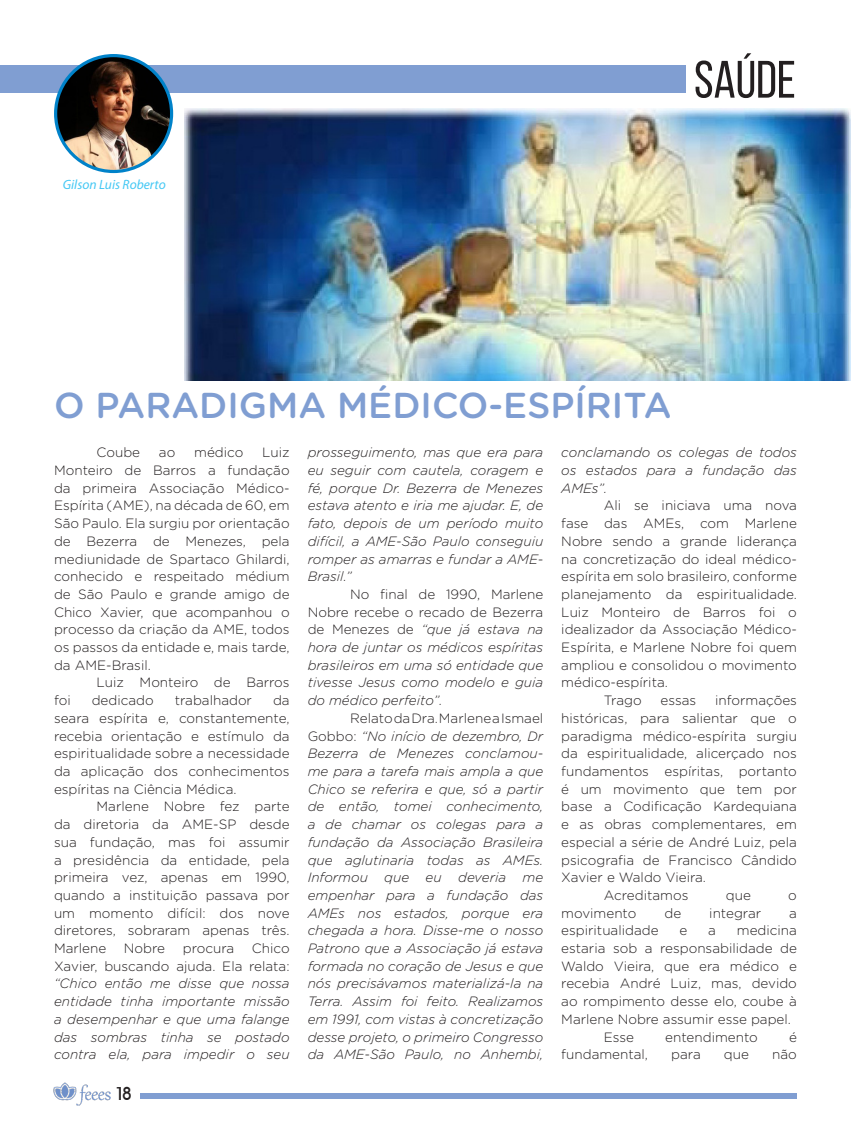
<style>
.page{position:relative;width:851px;height:1127px;background:#fff}
.page>*{position:absolute;margin:0;border:0;box-sizing:border-box;transform-origin:0 0}
.t1{font:52.5px "Bebas Neue";color:#231f20}
.t2{font:500 36px "Gotham Rounded";color:#809ed2}
.t3{font:500 18px "Avant Garde IT Cby BT";color:#231f20}
.t4{font:300 13.5px/17.7px "Gotham Rounded";color:#231f20;text-align:justify}
.t5{font:italic 300 13.5px/17.7px "Gotham Rounded";color:#231f20;text-align:justify}
.t6{font:italic 13.5px "Myriad Pro";color:#45c8f4}
.s1{font-style:normal}
</style>
<div class="page">
<img style="left:54px;top:1082px;width:57px;height:23px">
<div style="left:140px;top:1093px;width:656px;height:6px;background:#809ed2"></div>
<div style="left:0;top:66px;width:685px;height:27px;background:#809ed2"></div>
<img style="left:56px;top:56px;width:115px;height:115px;border-radius:58px">
<div style="left:54px;top:54px;width:119px;height:119px;border:3px solid #0082c9;border-radius:50%"></div>
<img style="left:184px;top:109px;width:666px;height:271px">
<p class="t6" style="left:63px;top:177px;width:105px">Gilson Luis Roberto</p>
<p class="t1" style="left:694px;top:51px;width:103px">SAÚDE</p>
<p class="t2" style="left:54px;top:380px;width:619px">O PARADIGMA MÉDICO-ESPÍRITA</p>
<p class="t4" style="left:97px;top:443px;width:45px">Coube</p>
<p class="t4" style="left:159px;top:443px;width:18px">ao</p>
<p class="t4" style="left:194px;top:443px;width:51px">médico</p>
<p class="t4" style="left:54px;top:443px;width:237px;text-indent:208px">Luiz Monteiro de Barros a fundação da primeira Associação Médico-Espírita (AME), na década de 60, em São Paulo. Ela surgiu por orientação de Bezerra de Menezes, pela mediunidade de Spartaco Ghilardi, conhecido e respeitado médium de São Paulo e grande amigo de Chico Xavier, que acompanhou o processo da criação da AME, todos os passos da entidade e, mais tarde, da AME-Brasil.</p>
<p class="t4" style="left:97px;top:673px;width:194px">Luiz Monteiro de Barros</p>
<p class="t4" style="left:54px;top:691px;width:18px">foi</p>
<p class="t4" style="left:92px;top:691px;width:64px">dedicado</p>
<p class="t4" style="left:175px;top:691px;width:79px">trabalhador</p>
<p class="t4" style="left:54px;top:691px;width:237px;text-indent:219px">da seara espírita e, constantemente, recebia orientação e estímulo da espiritualidade sobre a necessidade da aplicação dos conhecimentos espíritas na Ciência Médica.</p>
<p class="t4" style="left:54px;top:797px;width:237px;text-indent:43px">Marlene Nobre fez parte da diretoria da AME-SP desde sua fundação, mas foi assumir a presidência da entidade, pela primeira vez, apenas em 1990, quando a instituição passava por um momento difícil: dos nove diretores, sobraram apenas três.<br>Marlene</p>
<p class="t5" style="left:54px;top:939px;width:237px;text-indent:198px"><span class="s1">Chico Xavier, buscando ajuda. Ela relata: </span>“Chico então me disse que nossa entidade tinha importante missão a desempenhar e que uma falange das sombras tinha se postado contra ela, para impedir o seu</p>
<p class="t4" style="left:124px;top:939px;width:43px">Nobre</p>
<p class="t4" style="left:183px;top:939px;width:53px">procura</p>
<h3 class="t3" style="left:115px;top:1083px;width:19px">18</h3>
<p class="t5" style="left:307px;top:443px;width:237px">prosseguimento, mas que era para eu seguir com cautela, coragem e fé, porque Dr. Bezerra de Menezes estava atento e iria me ajudar. E, de fato, depois de um período muito difícil, a AME-São Paulo conseguiu romper as amarras e fundar a AME-Brasil.”</p>
<p class="t5" style="left:307px;top:585px;width:237px;text-indent:43px"><span class="s1">No final de 1990, Marlene Nobre recebe o recado de Bezerra de Menezes de</span> “que já estava na hora de juntar os médicos espíritas brasileiros em uma só entidade que tivesse Jesus como modelo e guia do médico perfeito”.</p>
<p class="t5" style="left:307px;top:709px;width:237px;text-indent:43px"><span class="s1">Relato da Dra. Marlene a Ismael Gobbo:</span> “No início de dezembro, Dr Bezerra de Menezes conclamou&shy;me para a tarefa mais ampla a que Chico se referira e que, só a partir de então, tomei conhecimento, a de chamar os colegas para a fundação da Associação Brasileira que aglutinaria todas as AMEs.<br>Informou que eu deveria me empenhar para a fundação das AMEs nos estados, porque era chegada a hora. Disse-me o nosso Patrono que a Associação já estava formada no coração de Jesus e que nós precisávamos materializá-la na Terra. Assim foi feito. Realizamos em 1991, com vistas à concretização desse projeto, o primeiro Congresso da AME-São Paulo, no Anhembi,</p>
<p class="t5" style="left:561px;top:443px;width:237px">conclamando os colegas de todos os estados para a fundação das AMEs”.</p>
<p class="t4" style="left:561px;top:496px;width:237px;text-indent:43px">Ali se iniciava uma nova fase das AMEs, com Marlene Nobre sendo a grande liderança na concretização do ideal médico&shy;espírita em solo brasileiro, conforme planejamento da espiritualidade.<br>Luiz Monteiro de Barros foi o idealizador da Associação Médico-Espírita, e Marlene Nobre foi quem ampliou e consolidou o movimento médico-espírita.</p>
<p class="t4" style="left:603px;top:691px;width:39px">Trago</p>
<p class="t4" style="left:660px;top:691px;width:37px">essas</p>
<p class="t4" style="left:561px;top:691px;width:237px;text-indent:154px">informações históricas, para salientar que o paradigma médico-espírita surgiu da espiritualidade, alicerçado nos fundamentos espíritas, portanto é um movimento que tem por base a Codificação Kardequiana e as obras complementares, em especial a série de André Luiz, pela psicografia de Francisco Cândido Xavier e Waldo Vieira.</p>
<p class="t4" style="left:603px;top:886px;width:86px">Acreditamos</p>
<p class="t4" style="left:725px;top:886px;width:27px">que</p>
<p class="t4" style="left:788px;top:886px;width:10px">o</p>
<p class="t4" style="left:561px;top:903px;width:77px">movimento</p>
<p class="t4" style="left:664px;top:903px;width:18px">de</p>
<p class="t4" style="left:709px;top:903px;width:53px">integrar</p>
<p class="t4" style="left:789px;top:903px;width:9px">a</p>
<p class="t4" style="left:561px;top:921px;width:99px">espiritualidade</p>
<p class="t4" style="left:679px;top:921px;width:9px">e</p>
<p class="t4" style="left:708px;top:921px;width:9px">a</p>
<p class="t4" style="left:561px;top:921px;width:237px;text-indent:175px">medicina estaria sob a responsabilidade de Waldo Vieira, que era médico e recebia André Luiz, mas, devido ao rompimento desse elo, coube à Marlene Nobre assumir esse papel.</p>
<p class="t4" style="left:603px;top:1027px;width:32px">Esse</p>
<p class="t4" style="left:665px;top:1027px;width:94px">entendimento</p>
<p class="t4" style="left:789px;top:1027px;width:9px">é</p>
<p class="t4" style="left:561px;top:1045px;width:88px">fundamental,</p>
<p class="t4" style="left:671px;top:1045px;width:31px">para</p>
<p class="t4" style="left:723px;top:1045px;width:27px">que</p>
<p class="t4" style="left:772px;top:1045px;width:26px">não</p>
</div>
